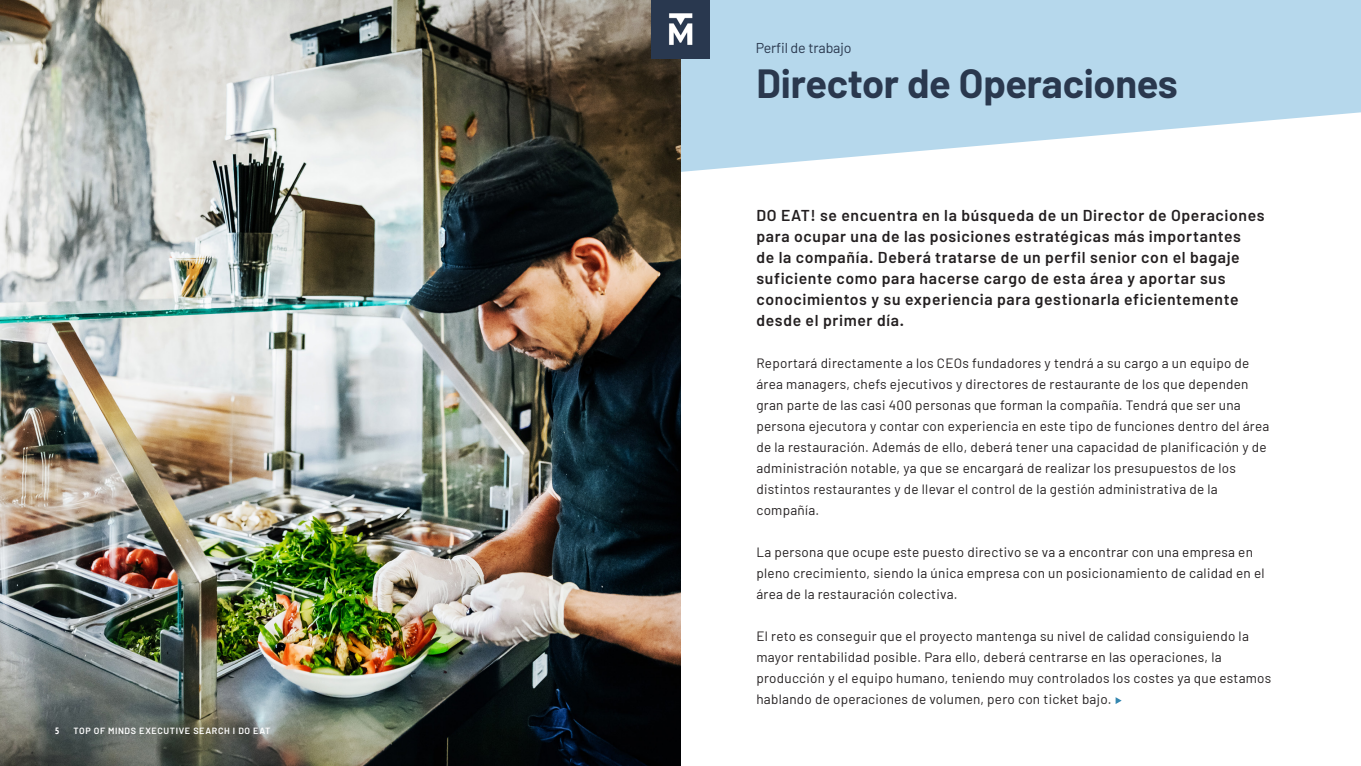
<style>
.page{position:relative;width:1361px;height:766px;background:#fff}
.page>*{position:absolute;margin:0;border:0;box-sizing:border-box;transform-origin:0 0}
.Page_header_kopie{font:700 39.75px "Barlow";letter-spacing:-.01em;color:#2a384e}
.t1{font:600 15.75px/21px "Barlow";letter-spacing:.04em;color:#231f20}
.t2{font:14.25px "Barlow";letter-spacing:-.01em;color:#2a384e}
.t3{font:13.5px/21px "Barlow";letter-spacing:.02em;color:#231f20}
.t4{font:600 9px "Barlow";letter-spacing:.07em;color:#fff}
.t5{font:700 condensed 9px "Open Sans";color:#fff}
</style>
<div class="page">
<svg style="left:680px;top:0;width:681px;height:231px;fill:#b6d8ec"></svg>
<img style="left:0;top:0;width:680px;height:765px">
<img style="left:651px;top:0;width:58px;height:58px">
<svg style="left:1115px;top:697px;width:6px;height:6px"></svg>
<p class="t5" style="left:55px;top:724px;width:6px">5</p>
<p class="t4" style="left:73px;top:725px;width:199px">TOP OF MINDS EXECUTIVE SEARCH I DO EAT</p>
<p class="t2" style="left:755px;top:37px;width:97px">Perfil de trabajo</p>
<p class="Page_header_kopie" style="left:756px;top:54px;width:423px">Director de Operaciones</p>
<p class="t1" style="left:756px;top:204px;width:510px">DO EAT! se encuentra en la búsqueda de un Director de Operaciones para ocupar una de las posiciones estratégicas más importantes<br>de la compañía. Deberá tratarse de un perfil senior con el bagaje suficiente como para hacerse cargo de esta área y aportar sus conocimientos y su experiencia para gestionarla eficientemente desde el primer día.</p>
<p class="t3" style="left:756px;top:351px;width:514px">Reportará directamente a los CEOs fundadores y tendrá a su cargo a un equipo de área managers, chefs ejecutivos y directores de restaurante de los que dependen gran parte de las casi 400 personas que forman la compañía. Tendrá que ser una persona ejecutora y contar con experiencia en este tipo de funciones dentro del área de la restauración. Además de ello, deberá tener una capacidad de planificación y de administración notable, ya que se encargará de realizar los presupuestos de los distintos restaurantes y de llevar el control de la gestión administrativa de la compañía.</p>
<p class="t3" style="left:756px;top:540px;width:510px">La persona que ocupe este puesto directivo se va a encontrar con una empresa en pleno crecimiento, siendo la única empresa con un posicionamiento de calidad en el área de la restauración colectiva.</p>
<p class="t3" style="left:756px;top:624px;width:516px">El reto es conseguir que el proyecto mantenga su nivel de calidad consiguiendo la mayor rentabilidad posible. Para ello, deberá centrarse en las operaciones, la producción y el equipo humano, teniendo muy controlados los costes ya que estamos hablando de operaciones de volumen, pero con ticket bajo.</p>
</div>
